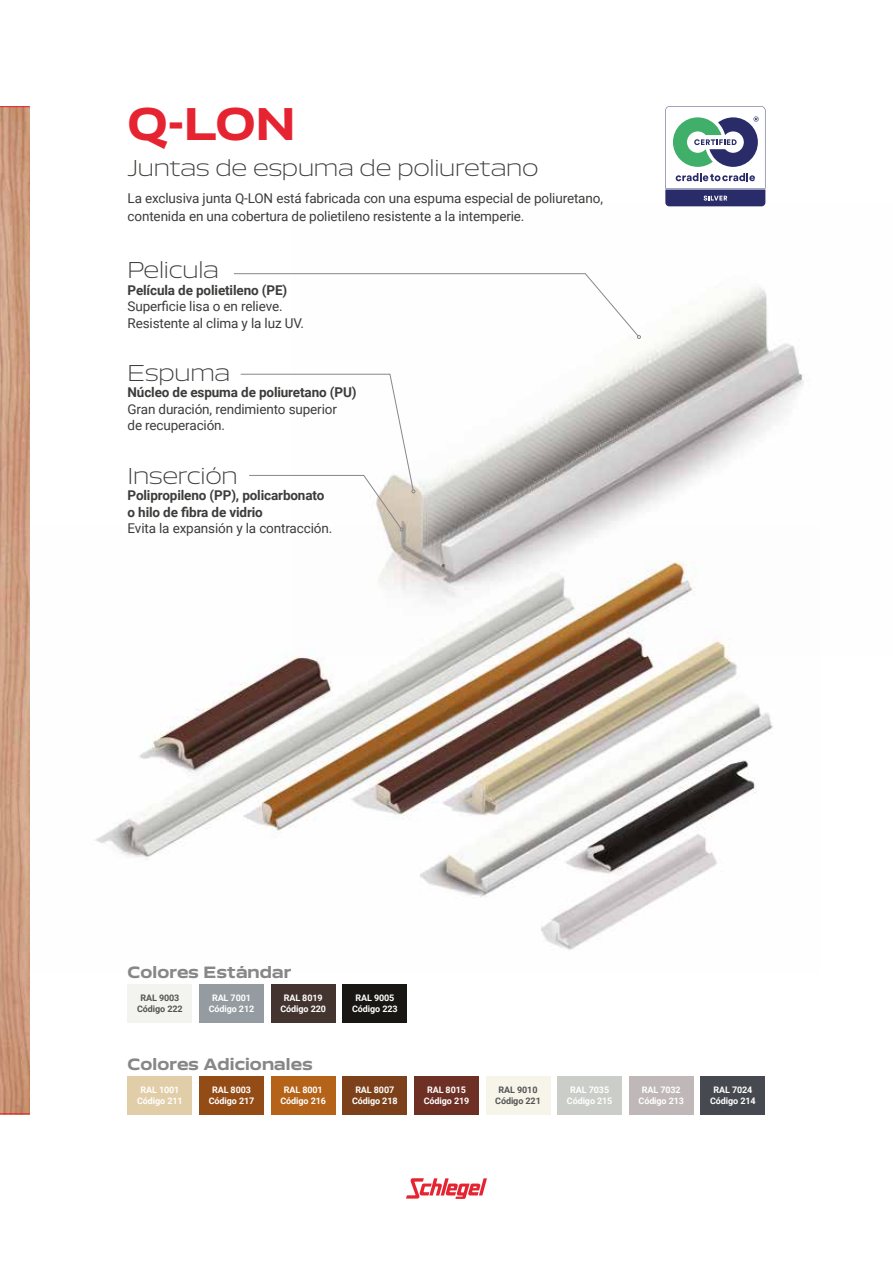
<style>
.page{position:relative;width:893px;height:1263px;background:#fff}
.page>*{position:absolute;margin:0;border:0;box-sizing:border-box;transform-origin:0 0}
.t1{font:700 42px "Aero";color:#e62330}
.t2{font:300 21px "Aero";letter-spacing:-.01em;color:#3c3c3b}
.t3{font:700 15px "Aero";letter-spacing:.01em;color:#878787}
.t4{font:13.5px/16.5px "Roboto";letter-spacing:-.01em;color:#3c3c3b}
.t5{font:700 13.5px/16.5px "Roboto";letter-spacing:-.01em;color:#3c3c3b}
.t6{font:700 9px/10.8px "Roboto";letter-spacing:-.01em;color:#fff;text-align:center}
.t7{font:700 9px/10.8px "Roboto";letter-spacing:-.01em;color:#555454;text-align:center}
</style>
<div class="page">
<img style="left:95px;top:656px;width:678px;height:294px">
<img style="left:293px;top:203px;width:511px;height:453px">
<svg style="left:233px;top:273px;width:408px;height:66px"></svg>
<svg style="left:240px;top:373px;width:175px;height:158px"></svg>
<div style="left:128px;top:984px;width:64px;height:38px;background:#f3f3ef"></div>
<div style="left:199px;top:984px;width:65px;height:38px;background:#949ca1"></div>
<div style="left:271px;top:984px;width:65px;height:38px;background:#443430"></div>
<div style="left:342px;top:984px;width:65px;height:38px;background:#191714"></div>
<div style="left:128px;top:1076px;width:64px;height:38px;background:#e1cea9"></div>
<div style="left:199px;top:1076px;width:65px;height:38px;background:#944c17"></div>
<div style="left:342px;top:1076px;width:65px;height:38px;background:#7c411a"></div>
<div style="left:486px;top:1076px;width:64px;height:38px;background:#f7f4ea"></div>
<div style="left:557px;top:1076px;width:65px;height:38px;background:#cbcec8"></div>
<div style="left:629px;top:1076px;width:65px;height:38px;background:#c0b8b8"></div>
<div style="left:701px;top:1076px;width:64px;height:38px;background:#464a50"></div>
<div style="left:271px;top:1076px;width:65px;height:38px;background:#b46318"></div>
<div style="left:414px;top:1076px;width:65px;height:38px;background:#6e2f25"></div>
<svg style="left:406px;top:1178px;width:81px;height:21px"></svg>
<img style="left:0;top:107px;width:30px;height:1006px">
<hr style="left:0;top:1113px;width:30px;height:1px;background:#e62330">
<hr style="left:0;top:106px;width:30px;height:1px;background:#e62330">
<svg style="left:665px;top:106px;width:100px;height:100px"></svg>
<h1 class="t1" style="left:128px;top:98px;width:169px">Q-LON</h1>
<h2 class="t2" style="left:128px;top:155px;width:412px">Juntas de espuma de poliuretano</h2>
<p class="t4" style="left:128px;top:189px;width:477px;line-height:18px">La exclusiva junta Q-LON está fabricada con una espuma especial de poliuretano, contenida en una cobertura de polietileno resistente a la intemperie.</p>
<h2 class="t2" style="left:128px;top:257px;width:93px">Pelicula</h2>
<p class="t5" style="left:128px;top:281px;width:161px">Película de polietileno (PE)</p>
<p class="t4" style="left:128px;top:298px;width:178px">Superficie lisa o en relieve.<br>Resistente al clima y la luz UV.</p>
<h2 class="t2" style="left:128px;top:360px;width:104px">Espuma</h2>
<p class="t5" style="left:128px;top:384px;width:230px">Núcleo de espuma de poliuretano (PU)</p>
<p class="t4" style="left:128px;top:400px;width:211px">Gran duración, rendimiento superior de recuperación.</p>
<h2 class="t2" style="left:128px;top:463px;width:112px">Inserción</h2>
<p class="t5" style="left:128px;top:486px;width:198px">Polipropileno (PP), policarbonato o hilo de fibra de vidrio</p>
<p class="t4" style="left:128px;top:519px;width:206px">Evita la expansión y la contracción.</p>
<p class="t3" style="left:128px;top:963px;width:165px">Colores Estándar</p>
<p class="t7" style="left:137px;top:992px;width:47px">RAL 9003<br>Código 222</p>
<p class="t6" style="left:209px;top:992px;width:47px">RAL 7001<br>Código 212</p>
<p class="t6" style="left:280px;top:992px;width:47px">RAL 8019<br>Código 220</p>
<p class="t6" style="left:352px;top:992px;width:47px">RAL 9005<br>Código 223</p>
<p class="t3" style="left:128px;top:1055px;width:186px">Colores Adicionales</p>
<p class="t6" style="left:137px;top:1084px;width:47px">RAL 1001<br>Código 211</p>
<p class="t6" style="left:209px;top:1084px;width:47px">RAL 8003<br>Código 217</p>
<p class="t6" style="left:352px;top:1084px;width:47px">RAL 8007<br>Código 218</p>
<p class="t7" style="left:495px;top:1084px;width:47px">RAL 9010<br>Código 221</p>
<p class="t6" style="left:567px;top:1084px;width:47px">RAL 7035<br>Código 215</p>
<p class="t6" style="left:638px;top:1084px;width:47px">RAL 7032<br>Código 213</p>
<p class="t6" style="left:710px;top:1084px;width:47px">RAL 7024<br>Código 214</p>
<p class="t6" style="left:280px;top:1084px;width:47px">RAL 8001<br>Código 216</p>
<p class="t6" style="left:424px;top:1084px;width:47px">RAL 8015<br>Código 219</p>
</div>
